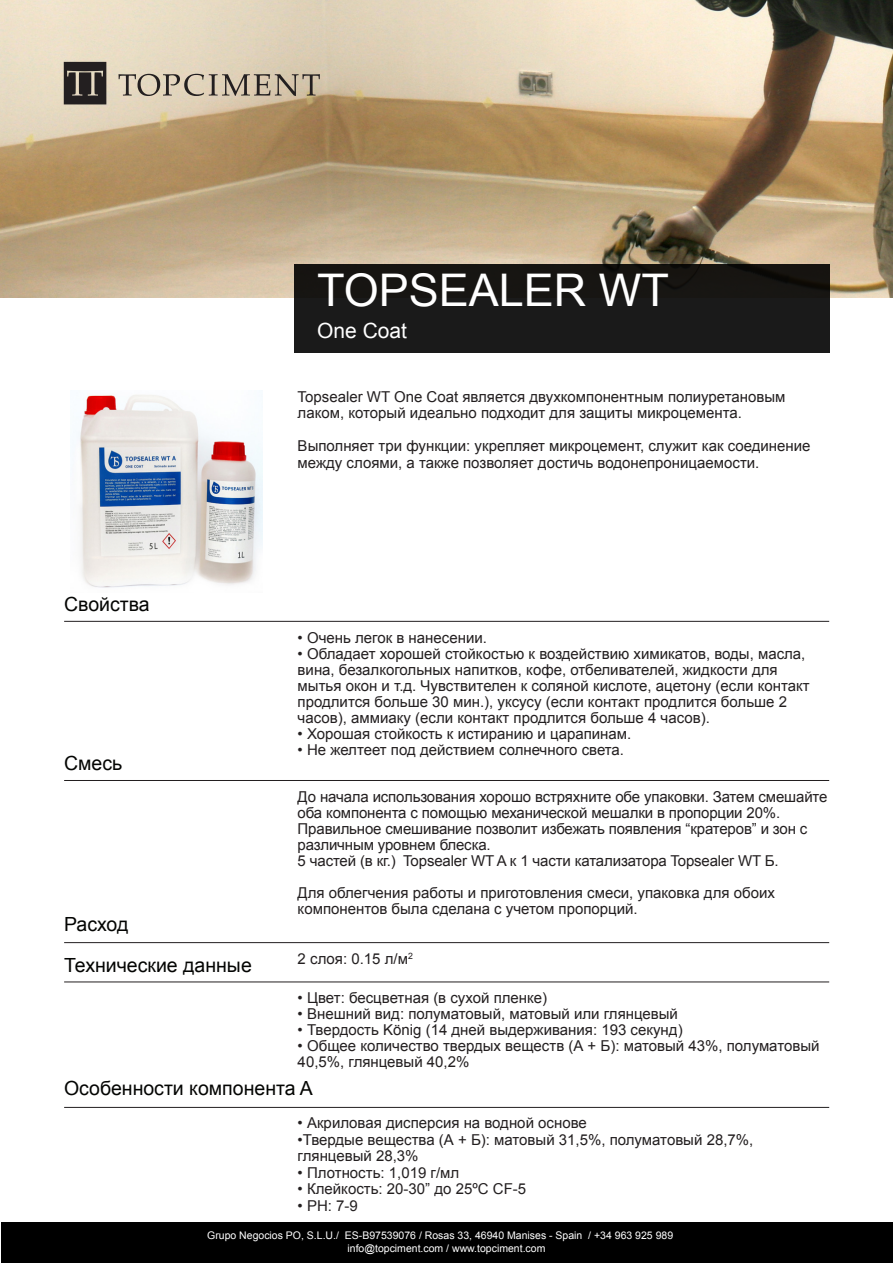
<style>
.page{position:relative;width:893px;height:1263px;background:#fff}
.page>*{position:absolute;margin:0;border:0;box-sizing:border-box;transform-origin:0 0}
.t1{font:45px "Arial";color:#fff}
.t2{font:21px "Arial";color:#fff}
.t3{font:19.5px "Arial";color:#040503}
.cuerpo_texto{font:15px/16px "Arial";color:#231f20}
.t4{font:10.5px "Arial";color:#fff}
</style>
<div class="page">
<div style="left:1px;top:1222px;width:892px;height:41px;background:#000"></div>
<img style="left:78px;top:395px;width:184px;height:193px">
<img style="left:0;top:0;width:893px;height:298px">
<div style="left:294px;top:264px;width:535px;height:88px;background:#1a1a1a"></div>
<svg style="left:118px;top:74px;width:202px;height:22px;background:#afa391"></svg>
<svg style="left:64px;top:62px;width:42px;height:42px;background:#3c3734"></svg>
<hr style="left:64px;top:621px;width:765px;height:1px;background:#231f20">
<hr style="left:64px;top:942px;width:765px;height:1px;background:#231f20">
<hr style="left:64px;top:780px;width:765px;height:1px;background:#231f20">
<hr style="left:64px;top:981px;width:765px;height:1px;background:#231f20">
<hr style="left:64px;top:1107px;width:765px;height:1px;background:#231f20">
<p class="t1" style="left:317px;top:261px;width:353px">TOPSEALER WT</p>
<p class="t2" style="left:317px;top:317px;width:91px">One Coat</p>
<p class="cuerpo_texto" style="left:298px;top:388px;width:489px;line-height:16.5px">Topsealer WT One Coat является двухкомпонентным полиуретановым лаком, который идеально подходит для защиты микроцемента.</p>
<p class="cuerpo_texto" style="left:298px;top:438px;width:514px;line-height:16.5px">Выполняет три функции: укрепляет микроцемент, служит как соединение между слоями, а также позволяет достичь водонепроницаемости.</p>
<p class="t3" style="left:64px;top:591px;width:87px">Свойства</p>
<p class="t3" style="left:64px;top:750px;width:60px">Смесь</p>
<p class="t3" style="left:64px;top:911px;width:66px">Расход</p>
<p class="t3" style="left:64px;top:952px;width:189px">Технические данные</p>
<p class="cuerpo_texto" style="left:298px;top:629px;width:191px">• Очень легок в нанесении.</p>
<p class="cuerpo_texto" style="left:298px;top:645px;width:514px">• Обладает хорошей стойкостью к воздействию химикатов, воды, масла, вина, безалкогольных напитков, кофе, отбеливателей, жидкости для мытья окон и т.д. Чувствителен к соляной кислоте, ацетону (если контакт продлится больше 30 мин.), уксусу (если контакт продлится больше 2 часов), аммиаку (если контакт продлится больше 4 часов).</p>
<p class="cuerpo_texto" style="left:298px;top:726px;width:335px">• Хорошая стойкость к истиранию и царапинам.</p>
<p class="cuerpo_texto" style="left:298px;top:742px;width:328px">• Не желтеет под действием солнечного света.</p>
<p class="cuerpo_texto" style="left:298px;top:789px;width:531px">До начала использования хорошо встряхните обе упаковки. Затем смешайте оба компонента с помощью механической мешалки в пропорции 20%.<br>Правильное смешивание позволит избежать появления “кратеров” и зон с различным уровнем блеска.</p>
<p class="cuerpo_texto" style="left:298px;top:853px;width:483px">5 частей (в кг.) Topsealer WT A к 1 части катализатора Topsealer WT Б.</p>
<p class="cuerpo_texto" style="left:298px;top:885px;width:479px">Для облегчения работы и приготовления смеси, упаковка для обоих компонентов была сделана с учетом пропорций.</p>
<p class="cuerpo_texto" style="left:298px;top:951px;width:117px">2 слоя: 0.15 л/м<sup>2</sup></p>
<p class="cuerpo_texto" style="left:298px;top:990px;width:251px">• Цвет: бесцветная (в сухой пленке)</p>
<p class="cuerpo_texto" style="left:298px;top:1006px;width:382px">• Внешний вид: полуматовый, матовый или глянцевый</p>
<p class="cuerpo_texto" style="left:298px;top:1022px;width:386px">• Твердость König (14 дней выдерживания: 193 секунд)</p>
<p class="cuerpo_texto" style="left:298px;top:1038px;width:523px">• Общее количество твердых веществ (А + Б): матовый 43%, полуматовый<br>40,5%, глянцевый 40,2%</p>
<p class="t3" style="left:64px;top:1075px;width:250px">Особенности компонента A</p>
<p class="cuerpo_texto" style="left:298px;top:1115px;width:291px">• Акриловая дисперсия на водной основе</p>
<p class="cuerpo_texto" style="left:298px;top:1131px;width:457px;line-height:16.5px">•Твердые вещества (А + Б): матовый 31,5%, полуматовый 28,7%, глянцевый 28,3%</p>
<p class="cuerpo_texto" style="left:298px;top:1164px;width:163px">• Плотность: 1,019 г/мл</p>
<p class="cuerpo_texto" style="left:298px;top:1181px;width:230px">• Клейкость: 20-30” до 25ºC CF-5</p>
<p class="cuerpo_texto" style="left:298px;top:1197px;width:62px">• PH: 7-9</p>
<p class="t4" style="left:207px;top:1228px;width:468px">Grupo Negocios PO, S.L.U./ ES-B97539076 / Rosas 33, 46940 Manises - Spain / +34 963 925 989</p>
<p class="t4" style="left:347px;top:1241px;width:199px">info@topciment.com / www.topciment.com</p>
</div>
